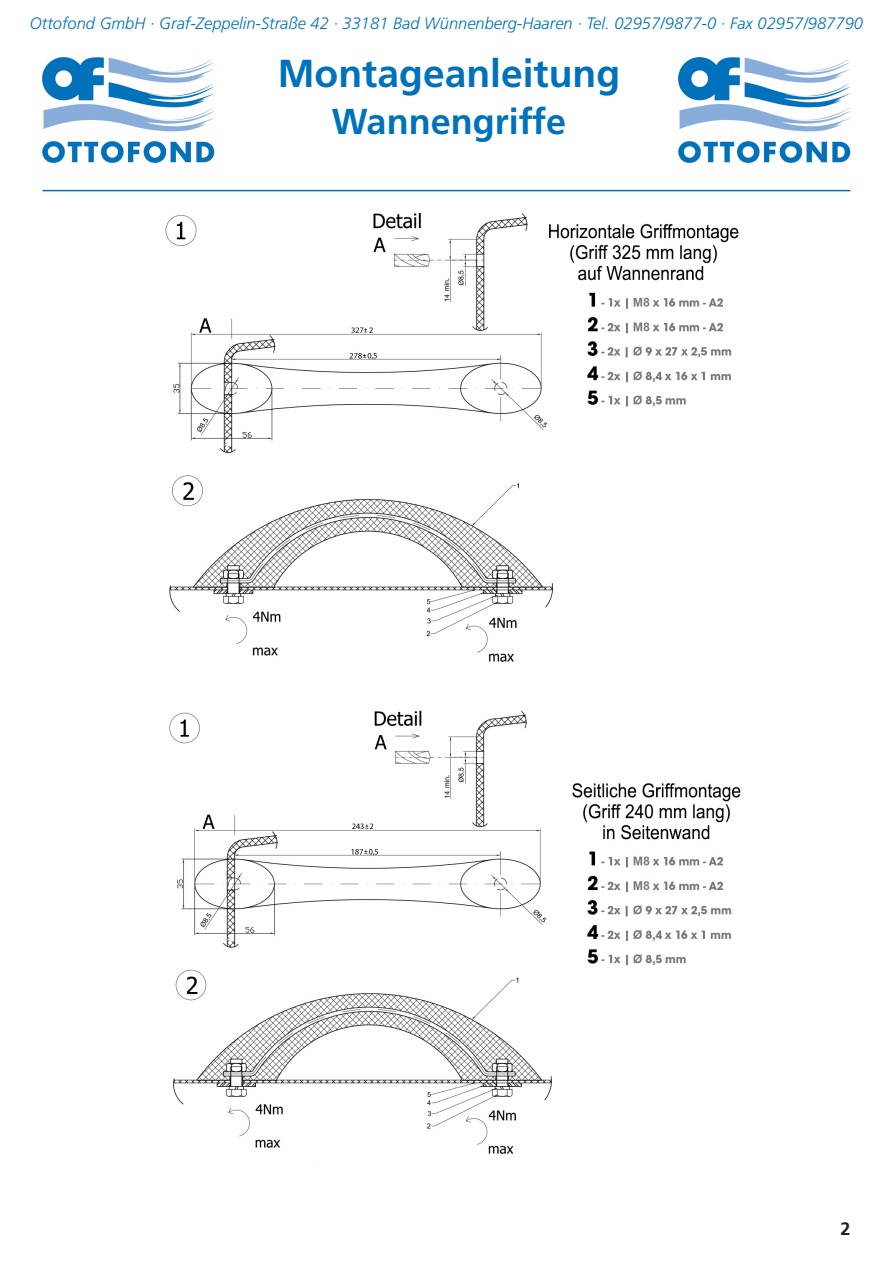
<style>
.page{position:relative;width:893px;height:1263px;background:#fff}
.page>*{position:absolute;margin:0;border:0;box-sizing:border-box;transform-origin:0 0}
.t1{font:700 39px "Frutiger";color:#0072bc}
.t2{font:700 36px "Frutiger";color:#0072bc}
.t3{font:700 18px "Frutiger";color:#231f20}
.t4{font:italic 300 16.5px "Frutiger";color:#0072bc}
</style>
<div class="page">
<img style="left:43px;top:57px;width:171px;height:105px">
<img style="left:678px;top:57px;width:172px;height:105px">
<hr style="left:43px;top:190px;width:807px;height:1px;background:#0072bc">
<img style="left:165px;top:213px;width:576px;height:941px">
<p class="t4" style="left:30px;top:14px;width:834px">Ottofond GmbH · Graf-Zeppelin-Straße 42 · 33181 Bad Wünnenberg-Haaren · Tel. 02957/9877-0 · Fax 02957/987790</p>
<h1 class="t1" style="left:278px;top:50px;width:344px">Montageanleitung</h1>
<h2 class="t2" style="left:332px;top:101px;width:236px">Wannengriffe</h2>
<p class="t3" style="left:840px;top:1218px;width:12px">2</p>
</div>
